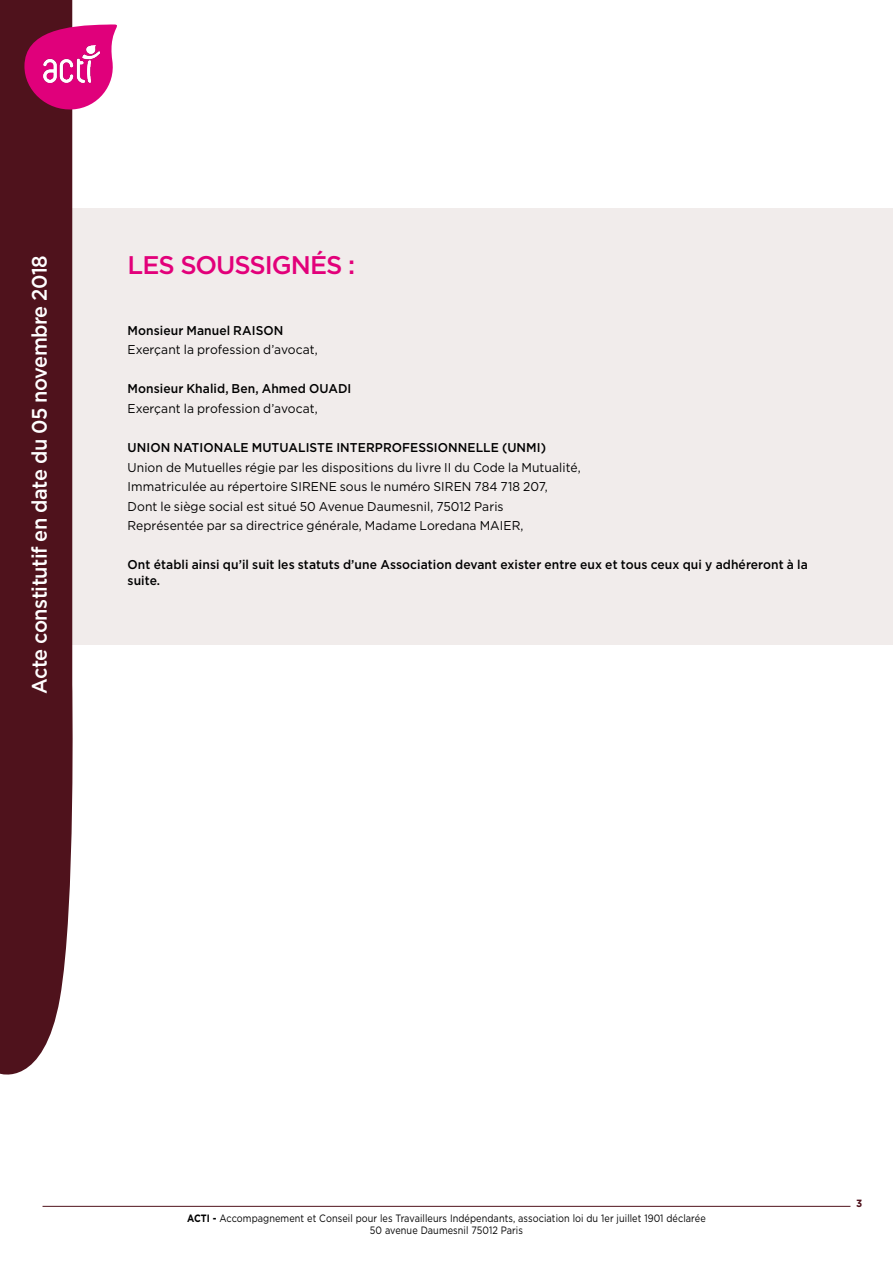
<style>
.page{position:relative;width:893px;height:1263px;background:#fff}
.page>*{position:absolute;margin:0;border:0;box-sizing:border-box;transform-origin:0 0}
.t1{font:500 25.5px "Gotham";letter-spacing:-.04em;color:#e2007a}
.t2{font:500 21px "Gotham";letter-spacing:-.025em;color:#fff;scale:.95 1}
.t3{font:12.75px/19.5px "Gotham";letter-spacing:.005em;color:#000;scale:.95 1}
.t4{font:500 12.75px/15.3px "Gotham";letter-spacing:.005em;color:#000;scale:.95 1}
.t5{font:10.65px/12px "Gotham";letter-spacing:.01em;color:#000;text-align:center;scale:.86 1}
.t6{font:700 10.5px "Gotham";color:#4f121c;scale:.95 1}
.s1{font-weight:700}
</style>
<div class="page">
<div style="left:0;top:208px;width:893px;height:436px;background:#f1eceb"></div>
<div style="left:0;top:0;width:76px;height:1075px;background:#4f121c"></div>
<hr style="left:43px;top:1206px;width:807px;height:1px;background:#4f121c">
<svg style="left:24px;top:24px;width:93px;height:87px;background:#c9287c"></svg>
<img style="left:43px;top:45px;width:57px;height:38px">
<h2 class="t2" style="left:27px;top:694px;width:463px;rotate:-90deg">Acte constitutif en date du 05 novembre 2018</h2>
<h1 class="t1" style="left:128px;top:251px;width:229px">LES SOUSSIGNÉS :</h1>
<p class="t4" style="left:128px;top:322px;width:166px">Monsieur Manuel RAISON</p>
<p class="t3" style="left:128px;top:340px;width:202px">Exerçant la profession d’avocat,</p>
<p class="t4" style="left:128px;top:381px;width:237px">Monsieur Khalid, Ben, Ahmed OUADI</p>
<p class="t3" style="left:128px;top:398px;width:202px">Exerçant la profession d’avocat,</p>
<p class="t4" style="left:128px;top:439px;width:442px">UNION NATIONALE MUTUALISTE INTERPROFESSIONNELLE (UNMI)</p>
<p class="t3" style="left:128px;top:457px;width:478px">Union de Mutuelles régie par les dispositions du livre II du Code la Mutualité, Immatriculée au répertoire SIRENE sous le numéro SIREN 784 718 207, Dont le siège social est situé 50 Avenue Daumesnil, 75012 Paris Représentée par sa directrice générale, Madame Loredana MAIER,</p>
<p class="t4" style="left:128px;top:557px;width:718px">Ont établi ainsi qu’il suit les statuts d’une Association devant exister entre eux et tous ceux qui y adhéreront à la suite.</p>
<p class="t5" style="left:187px;top:1212px;width:604px"><span class="s1">ACTI -</span> Accompagnement et Conseil pour les Travailleurs Indépendants, association loi du 1er juillet 1901 déclarée<br>50 avenue Daumesnil 75012 Paris</p>
<p class="t6" style="left:856px;top:1197px;width:8px">3</p>
</div>
